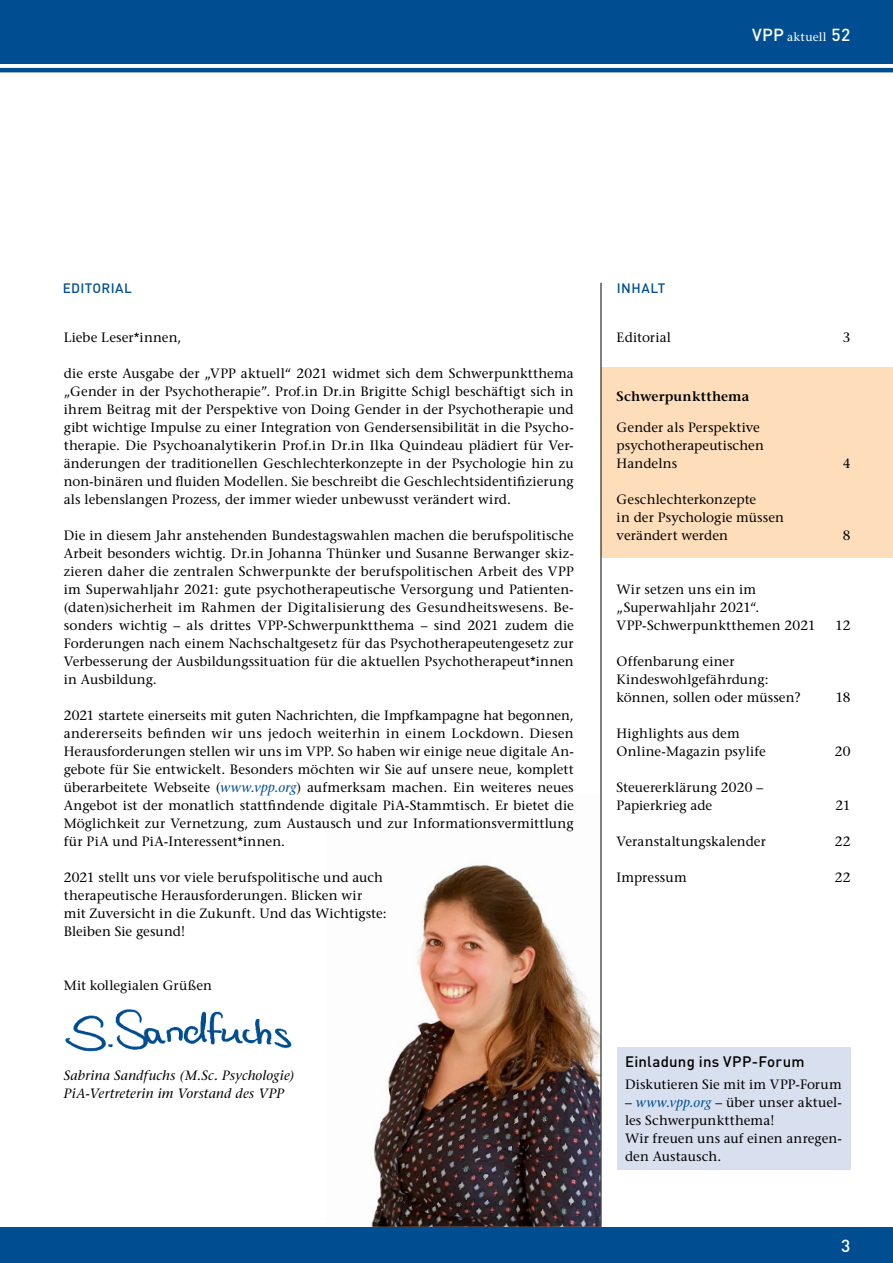
<style>
.page{position:relative;width:893px;height:1263px;background:#fff}
.page>*{position:absolute;margin:0;border:0;box-sizing:border-box;transform-origin:0 0}
.t1{font:500 17.25px "DIN Pro";color:#fff}
.t2{font:500 15px "DIN Pro";letter-spacing:.015em;color:#000}
.t3{font:500 13.5px/18px "Stone Serif Std";letter-spacing:.01em;color:#000}
.t4{font:italic 500 13.5px/18px "Stone Serif Std";letter-spacing:.015em;color:#000}
.t5{font:600 13.5px "Stone Serif Std";letter-spacing:.01em;color:#000}
.t6{font:500 13.5px "DIN Pro";letter-spacing:.025em;color:#004e91}
.t7{font:500 12px "Stone Serif Std";letter-spacing:.02em;color:#fff}
.s1{font-family:"DIN Pro";font-size:17.25px}
.s2{font-style:italic;color:#004e91}
</style>
<div class="page">
<div style="left:0;top:0;width:893px;height:64px;background:#004e91"></div>
<div style="left:0;top:1227px;width:893px;height:36px;background:#004e91"></div>
<hr style="left:0;top:68px;width:893px;height:4px;background:#004e91">
<div style="left:602px;top:367px;width:291px;height:191px;background:#fdddba"></div>
<img style="left:371px;top:794px;width:230px;height:433px">
<img style="left:65px;top:1009px;width:227px;height:43px">
<hr style="left:601px;top:283px;width:1px;height:944px;background:#000">
<div style="left:617px;top:1047px;width:233px;height:123px;background:#d8dfef"></div>
<p class="t7" style="left:752px;top:30px;width:100px"><span class="s1">VPP</span> aktuell <span class="s1">52</span></p>
<p class="t6" style="left:63px;top:279px;width:71px">EDITORIAL</p>
<p class="t3" style="left:64px;top:328px;width:119px">Liebe Leser*innen,</p>
<p class="t3" style="left:64px;top:364px;width:512px;text-align:justify">die erste Ausgabe der „VPP aktuell“ 2021 widmet sich dem Schwerpunktthema „Gender in der Psychotherapie”. Prof.in Dr.in Brigitte Schigl beschäftigt sich in ihrem Beitrag mit der Perspektive von Doing Gender in der Psychotherapie und gibt wichtige Impulse zu einer Integration von Gendersensibilität in die Psycho&shy;therapie. Die Psychoanalytikerin Prof.in Dr.in Ilka Quindeau plädiert für Ver&shy;änderungen der traditionellen Geschlechterkonzepte in der Psychologie hin zu non-binären und fluiden Modellen. Sie beschreibt die Geschlechtsidentifizierung als lebenslangen Prozess, der immer wieder unbewusst verändert wird.</p>
<p class="t3" style="left:64px;top:526px;width:512px;text-align:justify">Die in diesem Jahr anstehenden Bundestagswahlen machen die berufspolitische Arbeit besonders wichtig. Dr.in Johanna Thünker und Susanne Berwanger skiz&shy;zieren daher die zentralen Schwerpunkte der berufspolitischen Arbeit des VPP im Superwahljahr 2021: gute psychotherapeutische Versorgung und Patienten-(daten)sicherheit im Rahmen der Digitalisierung des Gesundheitswesens. Be&shy;sonders wichtig – als drittes VPP-Schwerpunktthema – sind 2021 zudem die Forderungen nach einem Nachschaltgesetz für das Psychotherapeutengesetz zur Verbesserung der Ausbildungssituation für die aktuellen Psychotherapeut*innen in Ausbildung.</p>
<p class="t3" style="left:64px;top:706px;width:512px;text-align:justify">2021 startete einerseits mit guten Nachrichten, die Impfkampagne hat begonnen, andererseits befinden wir uns jedoch weiterhin in einem Lockdown. Diesen Herausforderungen stellen wir uns im VPP. So haben wir einige neue digitale An&shy;gebote für Sie entwickelt. Besonders möchten wir Sie auf unsere neue, komplett überarbeitete Webseite (<span class="s2">www.vpp.org</span>) aufmerksam machen. Ein weiteres neues Angebot ist der monatlich stattfindende digitale PiA-Stammtisch. Er bietet die Möglichkeit zur Vernetzung, zum Austausch und zur Informationsvermittlung für PiA und PiA-Interessent*innen.</p>
<p class="t3" style="left:64px;top:868px;width:324px">2021 stellt uns vor viele berufspolitische und auch therapeutische Herausforderungen. Blicken wir mit Zuversicht in die Zukunft. Und das Wichtigste:<br>Bleiben Sie gesund!</p>
<p class="t3" style="left:64px;top:976px;width:150px">Mit kollegialen Grüßen</p>
<p class="t4" style="left:64px;top:1066px;width:232px">Sabrina Sandfuchs (M.Sc. Psychologie)<br>PiA-Vertreterin im Vorstand des VPP</p>
<p class="t6" style="left:617px;top:279px;width:50px">INHALT</p>
<p class="t3" style="left:617px;top:328px;width:56px">Editorial</p>
<p class="t3" style="left:843px;top:328px;width:9px">3</p>
<p class="t5" style="left:617px;top:388px;width:134px">Schwerpunktthema</p>
<p class="t3" style="left:617px;top:418px;width:149px">Gender als Perspektive psychotherapeutischen<br>Handelns</p>
<p class="t3" style="left:617px;top:490px;width:169px">Geschlechterkonzepte<br>in der Psychologie müssen verändert werden</p>
<p class="t3" style="left:617px;top:580px;width:200px">Wir setzen uns ein im „Superwahljahr 2021“.<br>VPP-Schwerpunktthemen 2021</p>
<p class="t3" style="left:617px;top:652px;width:186px">Offenbarung einer<br>Kindeswohlgefährdung: können, sollen oder müssen?</p>
<p class="t3" style="left:617px;top:724px;width:151px">Highlights aus dem<br>Online-Magazin psylife</p>
<p class="t3" style="left:617px;top:778px;width:148px">Steuererklärung 2020 –<br>Papierkrieg ade</p>
<p class="t3" style="left:843px;top:454px;width:9px">4</p>
<p class="t3" style="left:843px;top:526px;width:9px">8</p>
<p class="t3" style="left:835px;top:616px;width:17px">12</p>
<p class="t3" style="left:835px;top:688px;width:16px">18</p>
<p class="t3" style="left:835px;top:742px;width:17px">20</p>
<p class="t3" style="left:835px;top:796px;width:17px">21</p>
<p class="t3" style="left:617px;top:832px;width:151px">Veranstaltungskalender</p>
<p class="t3" style="left:835px;top:832px;width:17px">22</p>
<p class="t3" style="left:617px;top:868px;width:72px">Impressum</p>
<p class="t3" style="left:835px;top:868px;width:17px">22</p>
<p class="t2" style="left:625px;top:1051px;width:181px">Einladung ins VPP-Forum</p>
<p class="t3" style="left:625px;top:1076px;width:218px">Diskutieren Sie mit im VPP-Forum</p>
<p class="t3" style="left:625px;top:1094px;width:218px">– <span class="s2">www.vpp.org</span> – über unser aktuel&shy;les Schwerpunktthema!<br>Wir freuen uns auf einen anregen&shy;den Austausch.</p>
<p class="t1" style="left:841px;top:1234px;width:11px">3</p>
</div>
